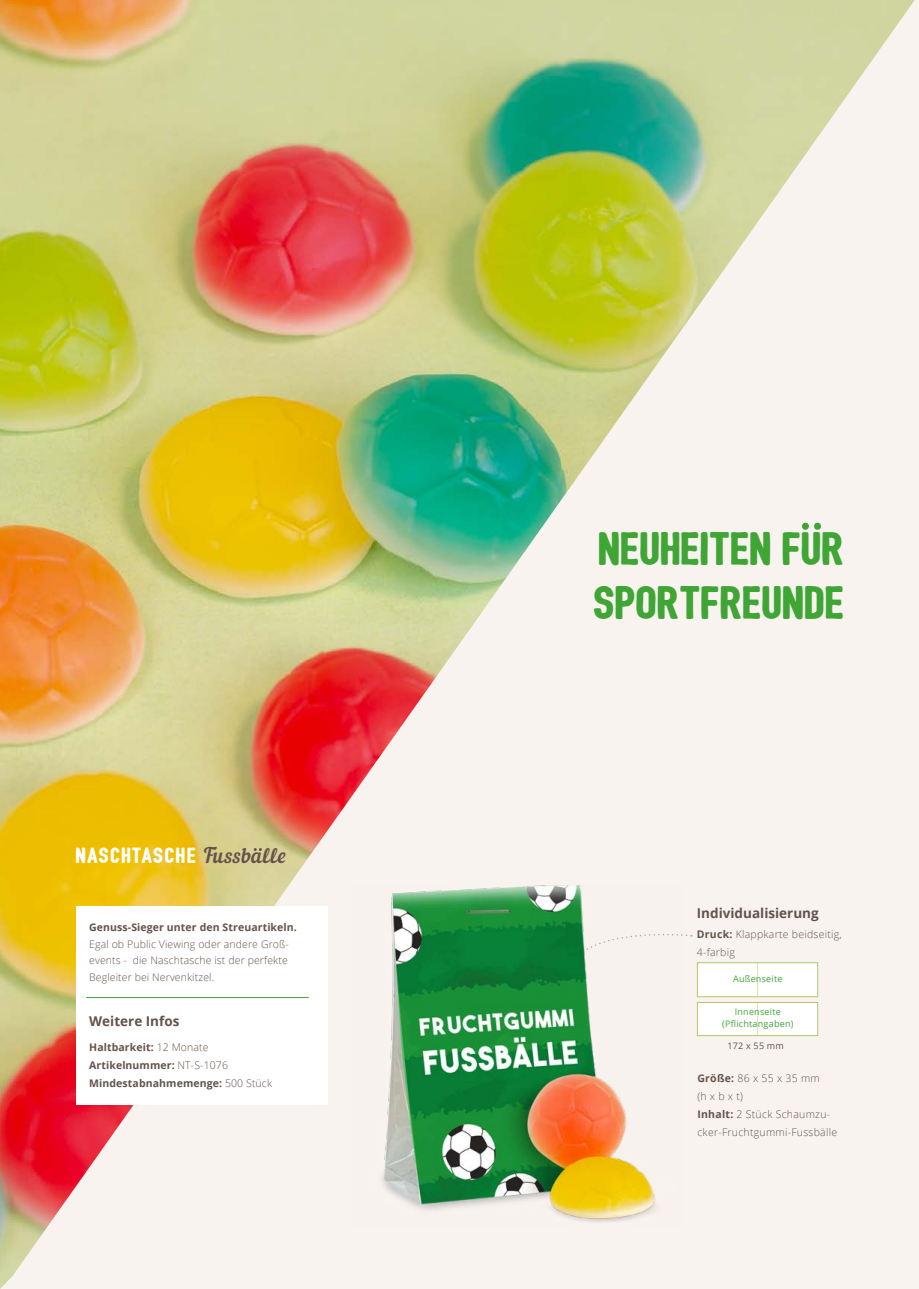
<style>
.page{position:relative;width:919px;height:1289px;background:#fff}
.page>*{position:absolute;margin:0;border:0;box-sizing:border-box;transform-origin:0 0}
.t1{font:45px/54px "Bushcraft one";color:#3fa535}
.t2{font:21px "Bushcraft one";letter-spacing:.055em;color:#fff}
.t3{font:700 13.5px "Open Sans";color:#63524a}
.t4{font:300 10.5px/18px "Open Sans";letter-spacing:.025em;color:#63524a}
.t5{font:700 10.5px/18px "Open Sans";letter-spacing:.01em;color:#63524a}
.t6{font:9px/12px "Open Sans";letter-spacing:.025em;color:#3fa535;text-align:center}
.t7{font:9px "Open Sans";letter-spacing:.025em;color:#63524a}
.s1{font-family:"Nautilus Pompilius";color:#63524a}
.s2{font-weight:300}
.s3{font-weight:700}
</style>
<div class="page">
<img style="left:0;top:0;width:914px;height:1288px">
<div style="left:76px;top:906px;width:251px;height:198px;background:#fff"></div>
<hr style="left:87px;top:997px;width:221px;height:1px;background:#3fa535">
<svg style="left:684px;top:931px;width:8px;height:22px"></svg>
<svg style="left:801px;top:522px;width:7px;height:7px"></svg>
<div style="left:814px;top:522px;width:6px;height:7px;background:#3fa535;border-radius:50%"></div>
<div style="left:697px;top:1002px;width:120px;height:33px;background:#fff;border:1px solid #b2c966"></div>
<hr style="left:757px;top:1002px;width:1px;height:33px;background:#b2c966">
<div style="left:697px;top:962px;width:120px;height:34px;background:#fff;border:1px solid #b2c966"></div>
<hr style="left:757px;top:962px;width:1px;height:34px;background:#b2c966">
<svg style="left:254px;top:848px;width:8px;height:3px"></svg>
<img style="left:351px;top:885px;width:333px;height:341px">
<h2 class="t2" style="left:76px;top:846px;width:212px">NASCHTASCHE <span class="s1">Fussballe</span></h2>
<p class="t5" style="left:89px;top:918px;width:209px">Genuss-Sieger unter den Streuartikeln.</p>
<p class="t4" style="left:89px;top:935px;width:201px;line-height:16.5px;text-align:justify">Egal ob Public Viewing oder andere Groß&shy;events - die Naschtasche ist der perfekte Begleiter bei Nervenkitzel.</p>
<p class="t3" style="left:89px;top:1011px;width:92px">Weitere Infos</p>
<p class="t5" style="left:89px;top:1037px;width:184px">Haltbarkeit: <span class="s2">12 Monate<br></span>Artikelnummer: <span class="s2">NT-S-1076<br></span>Mindestabnahmemenge: <span class="s2">500 Stück</span></p>
<h1 class="t1" style="left:594px;top:523px;width:252px">NEUHEITEN FUR<br>SPORTFREUNDE</h1>
<p class="t3" style="left:696px;top:903px;width:123px">Individualisierung</p>
<p class="t4" style="left:696px;top:925px;width:147px"><span class="s3">Druck:</span> Klappkarte beidseitig,<br>4-farbig</p>
<p class="t6" style="left:733px;top:972px;width:51px">Außenseite</p>
<p class="t6" style="left:722px;top:1005px;width:73px">Innenseite (Pflichtangaben)</p>
<p class="t7" style="left:727px;top:1039px;width:58px">172 x 55 mm</p>
<p class="t4" style="left:697px;top:1069px;width:141px"><span class="s3">Größe:</span> 86 x 55 x 35 mm<br>(h x b x t)<br><span class="s3">Inhalt:</span> 2 Stück Schaumzu&shy;cker-Fruchtgummi-Fussbälle</p>
</div>
